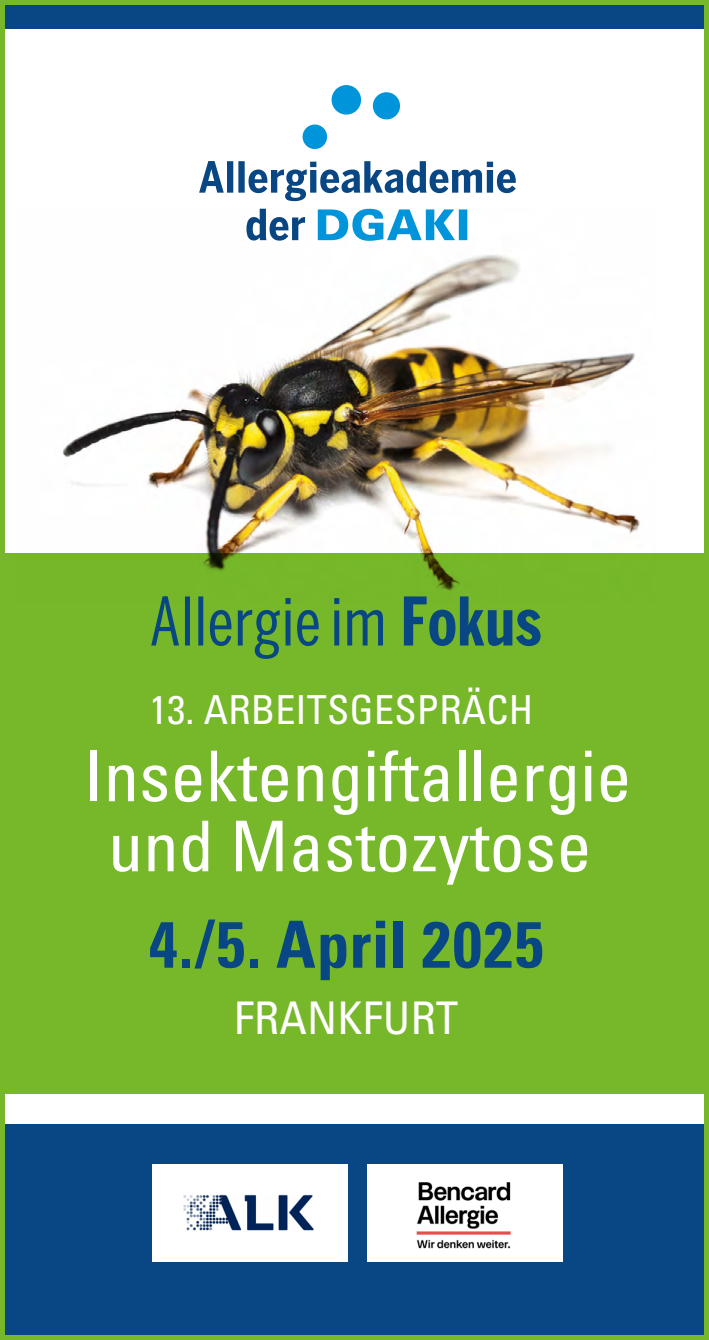
<style>
.page{position:relative;width:709px;height:1340px;background:#fff}
.page>*{position:absolute;margin:0;border:0;box-sizing:border-box;transform-origin:0 0}
.t1{font:condensed 70px/70px "Univers LT Pro";letter-spacing:.005em;color:#fff;text-align:center}
.t2{font:700 condensed 65px "Univers LT Pro";letter-spacing:.02em;color:#084783}
.t3{font:condensed 45px "Univers LT Pro";letter-spacing:.005em;color:#fff}
.t4{font:condensed 40px "Univers LT Pro";letter-spacing:.005em;color:#fff}
</style>
<div class="page">
<div style="left:0;top:0;width:706px;height:28px;background:#084783"></div>
<div style="left:1px;top:1124px;width:708px;height:215px;background:#084783"></div>
<div style="left:0;top:0;width:709px;height:1339px;border:5px solid #76b82a"></div>
<div style="left:0;top:553px;width:705px;height:540px;background:#76b82a"></div>
<svg style="left:199px;top:161px;width:317px;height:40px"></svg>
<div style="left:331px;top:85px;width:30px;height:30px;background:#0095db;border:3px solid #0095db;border-radius:50%"></div>
<div style="left:373px;top:92px;width:27px;height:27px;background:#0095db;border:3px solid #0095db;border-radius:50%"></div>
<div style="left:302px;top:124px;width:25px;height:25px;background:#0095db;border:3px solid #0095db;border-radius:50%"></div>
<svg style="left:151px;top:603px;width:389px;height:56px"></svg>
<img style="left:63px;top:208px;width:577px;height:395px">
<img style="left:152px;top:1164px;width:195px;height:97px">
<img style="left:367px;top:1164px;width:195px;height:97px">
<p class="t4" style="left:150px;top:685px;width:385px">13. ARBEITSGESPRÄCH</p>
<p class="t1" style="left:84px;top:739px;width:549px">Insektengiftallergie und Mastozytose</p>
<p class="t2" style="left:149px;top:904px;width:396px">4./5. April 2025</p>
<p class="t3" style="left:234px;top:989px;width:226px">FRANKFURT</p>
</div>
